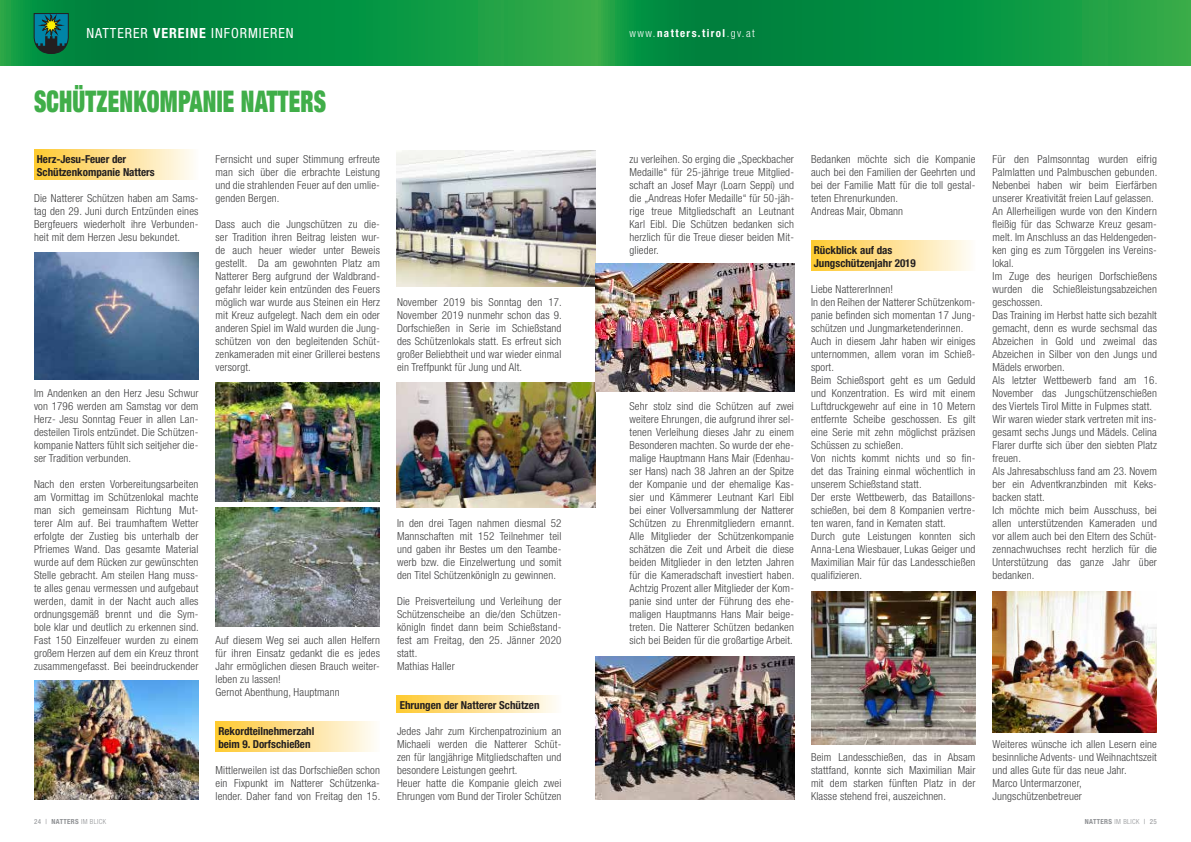
<style>
.page{position:relative;width:1191px;height:842px;background:#fff}
.page>*{position:absolute;margin:0;border:0;box-sizing:border-box;transform-origin:0 0}
.t1{font:900 expanded 29.9px "Helvetica Neue";letter-spacing:.01em;color:#40ae49;scale:.77 1}
.t2{font:condensed 14px "Helvetica Neue";letter-spacing:.07em;color:#fff}
.t3{font:300 condensed 11px/13px "Helvetica Neue";letter-spacing:.015em;color:#3e3e3f;text-align:justify}
.t4{font:700 condensed 11px/13px "Helvetica Neue";color:#231f20}
.t5{font:700 condensed 11px "Helvetica Neue";letter-spacing:.13em;color:#fff}
.t6{font:700 condensed 7px "Helvetica Neue";letter-spacing:.05em;color:#8f9194}
.s1{font-weight:700}
.s2{font-weight:300}
.s3{font-weight:400}
</style>
<div class="page">
<svg style="left:0;top:0;width:595px;height:65px;background:#0d9342"></svg>
<svg style="left:595px;top:0;width:596px;height:65px;background:#0c9342"></svg>
<svg style="left:34px;top:13px;width:35px;height:41px"></svg>
<div style="left:811px;top:241px;width:164px;height:30px;background:linear-gradient(to right,#fec832,#fefbf7)"></div>
<div style="left:34px;top:150px;width:164px;height:30px;background:linear-gradient(to right,#fec832,#fefbf7)"></div>
<div style="left:215px;top:722px;width:165px;height:30px;background:linear-gradient(to right,#fec831,#fefbf9)"></div>
<div style="left:397px;top:696px;width:164px;height:17px;background:linear-gradient(to right,#fec832,#fefbf7)"></div>
<img style="left:34px;top:252px;width:164px;height:128px">
<img style="left:34px;top:680px;width:164px;height:119px">
<img style="left:215px;top:383px;width:165px;height:119px">
<img style="left:215px;top:507px;width:165px;height:119px">
<img style="left:397px;top:150px;width:198px;height:136px">
<img style="left:397px;top:383px;width:198px;height:124px">
<img style="left:595px;top:264px;width:199px;height:127px">
<img style="left:595px;top:656px;width:199px;height:143px">
<img style="left:811px;top:591px;width:164px;height:153px">
<img style="left:992px;top:591px;width:165px;height:142px">
<p class="t2" style="left:86px;top:25px;width:209px">NATTERER <span class="s1">VEREINE</span> INFORMIEREN</p>
<h1 class="t1" style="left:34px;top:82px;width:381px">SCHÜTZENKOMPANIE NATTERS</h1>
<p class="t4" style="left:37px;top:152px;width:119px">Herz-Jesu-Feuer der<br>Schützenkompanie Natters</p>
<p class="t3" style="left:34px;top:191px;width:166px">Die Natterer Schützen haben am Sams&shy;tag den 29. Juni durch Entzünden eines Bergfeuers wiederholt ihre Verbunden&shy;heit mit dem Herzen Jesu bekundet.</p>
<p class="t3" style="left:34px;top:386px;width:166px">Im Andenken an den Herz Jesu Schwur von 1796 werden am Samstag vor dem Herz- Jesu Sonntag Feuer in allen Lan&shy;desteilen Tirols entzündet. Die Schützen&shy;kompanie Natters fühlt sich seitjeher die&shy;ser Tradition verbunden.</p>
<p class="t3" style="left:34px;top:477px;width:166px">Nach den ersten Vorbereitungsarbeiten am Vormittag im Schützenlokal machte man sich gemeinsam Richtung Mut&shy;terer Alm auf. Bei traumhaftem Wetter erfolgte der Zustieg bis unterhalb der Pfriemes Wand. Das gesamte Material wurde auf dem Rücken zur gewünschten Stelle gebracht. Am steilen Hang muss&shy;te alles genau vermessen und aufgebaut werden, damit in der Nacht auch alles ordnungsgemäß brennt und die Sym&shy;bole klar und deutlich zu erkennen sind.<br>Fast 150 Einzelfeuer wurden zu einem großem Herzen auf dem ein Kreuz thront zusammengefasst. Bei beeindruckender</p>
<p class="t3" style="left:215px;top:152px;width:166px">Fernsicht und super Stimmung erfreute man sich über die erbrachte Leistung und die strahlenden Feuer auf den umlie&shy;genden Bergen.</p>
<p class="t3" style="left:215px;top:217px;width:166px">Dass auch die Jungschützen zu die&shy;ser Tradition ihren Beitrag leisten wur&shy;de auch heuer wieder unter Beweis gestellt. Da am gewohnten Platz am Natterer Berg aufgrund der Waldbrand&shy;gefahr leider kein entzünden des Feuers möglich war wurde aus Steinen ein Herz mit Kreuz aufgelegt. Nach dem ein oder anderen Spiel im Wald wurden die Jung&shy;schützen von den begleitenden Schüt&shy;zenkameraden mit einer Grillerei bestens versorgt.</p>
<p class="t3" style="left:215px;top:633px;width:166px;text-align:left">Auf diesem Weg sei auch allen Helfern für ihren Einsatz gedankt die es jedes<br>Jahr ermöglichen diesen Brauch weiter&shy;leben zu lassen!<br>Gernot Abenthung, Hauptmann</p>
<p class="t4" style="left:218px;top:724px;width:98px">Rekordteilnehmerzahl beim 9. Dorfschießen</p>
<p class="t3" style="left:215px;top:763px;width:166px">Mittlerweilen ist das Dorfschießen schon ein Fixpunkt im Natterer Schützenka&shy;lender. Daher fand von Freitag den 15.</p>
<p class="t3" style="left:397px;top:295px;width:166px">November 2019 bis Sonntag den 17.<br>November 2019 nunmehr schon das 9.<br>Dorfschießen in Serie im Schießstand des Schützenlokals statt. Es erfreut sich großer Beliebtheit und war wieder einmal ein Treffpunkt für Jung und Alt.</p>
<p class="t3" style="left:397px;top:516px;width:166px">In den drei Tagen nahmen diesmal 52<br>Mannschaften mit 152 Teilnehmer teil und gaben ihr Bestes um den Teambe&shy;werb bzw. die Einzelwertung und somit den Titel SchützenkönigIn zu gewinnen.</p>
<p class="t3" style="left:397px;top:594px;width:166px;text-align:left">Die Preisverteilung und Verleihung der<br>Schützenscheibe an die/den Schützen&shy;königIn findet dann beim Schießstand&shy;fest am Freitag, den 25. Jänner 2020 statt.<br>Mathias Haller</p>
<p class="t4" style="left:400px;top:698px;width:141px">Ehrungen der Natterer Schützen</p>
<p class="t3" style="left:397px;top:724px;width:166px;text-align:left">Jedes Jahr zum Kirchenpatrozinium an Michaeli werden die Natterer Schüt&shy;zen für langjährige Mitgliedschaften und besondere Leistungen geehrt.<br>Heuer hatte die Kompanie gleich zwei Ehrungen vom Bund der Tiroler Schützen</p>
<p class="t5" style="left:629px;top:26px;width:127px"><span class="s2">www.</span>natters.tirol<span class="s2">.gv.at</span></p>
<p class="t3" style="left:629px;top:152px;width:166px">zu verleihen. So erging die „Speckbacher Medaille“ für 25-jährige treue Mitglied&shy;schaft an Josef Mayr (Loarn Seppi) und die „Andreas Hofer Medaille“ für 50-jäh&shy;rige treue Mitgliedschaft an Leutnant Karl Eibl. Die Schützen bedanken sich herzlich für die Treue dieser beiden Mit&shy;glieder.</p>
<p class="t3" style="left:629px;top:399px;width:166px">Sehr stolz sind die Schützen auf zwei weitere Ehrungen, die aufgrund ihrer sel&shy;tenen Verleihung dieses Jahr zu einem Besonderen machten. So wurde der ehe&shy;malige Hauptmann Hans Mair (Edenhau&shy;ser Hans) nach 38 Jahren an der Spitze der Kompanie und der ehemalige Kas&shy;sier und Kämmerer Leutnant Karl Eibl bei einer Vollversammlung der Natterer Schützen zu Ehrenmitgliedern ernannt.<br>Alle Mitglieder der Schützenkompanie schätzen die Zeit und Arbeit die diese beiden Mitglieder in den letzten Jahren für die Kameradschaft investiert haben.<br>Achtzig Prozent aller Mitglieder der Kom&shy;panie sind unter der Führung des ehe&shy;maligen Hauptmanns Hans Mair beige&shy;treten. Die Natterer Schützen bedanken sich bei Beiden für die großartige Arbeit.</p>
<p class="t3" style="left:811px;top:152px;width:166px;text-align:left">Bedanken möchte sich die Kompanie auch bei den Familien der Geehrten und bei der Familie Matt für die toll gestal&shy;teten Ehrenurkunden.<br>Andreas Mair, Obmann</p>
<p class="t4" style="left:814px;top:243px;width:103px">Rückblick auf das<br>Jungschützenjahr 2019</p>
<p class="t3" style="left:811px;top:282px;width:166px;text-align:left">Liebe NattererInnen!<br>In den Reihen der Natterer Schützenkom&shy;panie befinden sich momentan 17 Jung&shy;schützen und Jungmarketenderinnen.<br>Auch in diesem Jahr haben wir einiges unternommen, allem voran im Schieß&shy;sport.<br>Beim Schießsport geht es um Geduld und Konzentration. Es wird mit einem Luftdruckgewehr auf eine in 10 Metern entfernte Scheibe geschossen. Es gilt eine Serie mit zehn möglichst präzisen Schüssen zu schießen.<br>Von nichts kommt nichts und so fin&shy;det das Training einmal wöchentlich in unserem Schießstand statt.<br>Der erste Wettbewerb, das Bataillons&shy;schießen, bei dem 8 Kompanien vertre&shy;ten waren, fand in Kematen statt.<br>Durch gute Leistungen konnten sich Anna-Lena Wiesbauer, Lukas Geiger und Maximilian Mair für das Landesschießen qualifizieren.</p>
<p class="t3" style="left:992px;top:152px;width:166px;text-align:left">Für den Palmsonntag wurden eifrig Palmlatten und Palmbuschen gebunden.<br>Nebenbei haben wir beim Eierfärben unserer Kreativität freien Lauf gelassen.<br>An Allerheiligen wurde von den Kindern fleißig für das Schwarze Kreuz gesam&shy;melt. Im Anschluss an das Heldengeden&shy;ken ging es zum Törggelen ins Vereins&shy;lokal.<br>Im Zuge des heurigen Dorfschießens wurden die Schießleistungsabzeichen geschossen.<br>Das Training im Herbst hatte sich bezahlt gemacht, denn es wurde sechsmal das Abzeichen in Gold und zweimal das Abzeichen in Silber von den Jungs und Mädels erworben.<br>Als letzter Wettbewerb fand am 16.<br>November das Jungschützenschießen des Viertels Tirol Mitte in Fulpmes statt.<br>Wir waren wieder stark vertreten mit ins&shy;gesamt sechs Jungs und Mädels. Celina Flarer durfte sich über den siebten Platz freuen.<br>Als Jahresabschluss fand am 23. Novem ber ein Adventkranzbinden mit Keks&shy;backen statt.<br>Ich möchte mich beim Ausschuss, bei allen unterstützenden Kameraden und vor allem auch bei den Eltern des Schüt&shy;zennachwuchses recht herzlich für die Unterstützung das ganze Jahr über bedanken.</p>
<p class="t3" style="left:811px;top:750px;width:166px">Beim Landesschießen, das in Absam stattfand, konnte sich Maximilian Mair mit dem starken fünften Platz in der Klasse stehend frei, auszeichnen.</p>
<p class="t3" style="left:992px;top:737px;width:166px;text-align:left">Weiteres wünsche ich allen Lesern eine besinnliche Advents- und Weihnachtszeit und alles Gute für das neue Jahr.<br>Marco Untermarzoner,<br>Jungschützenbetreuer</p>
<p class="t6" style="left:34px;top:817px;width:74px"><span class="s3">24 |</span> NATTERS <span class="s2">IM BLICK</span></p>
<p class="t6" style="left:1084px;top:817px;width:74px">NATTERS <span class="s2">IM BLICK</span> <span class="s3">| 25</span></p>
</div>
